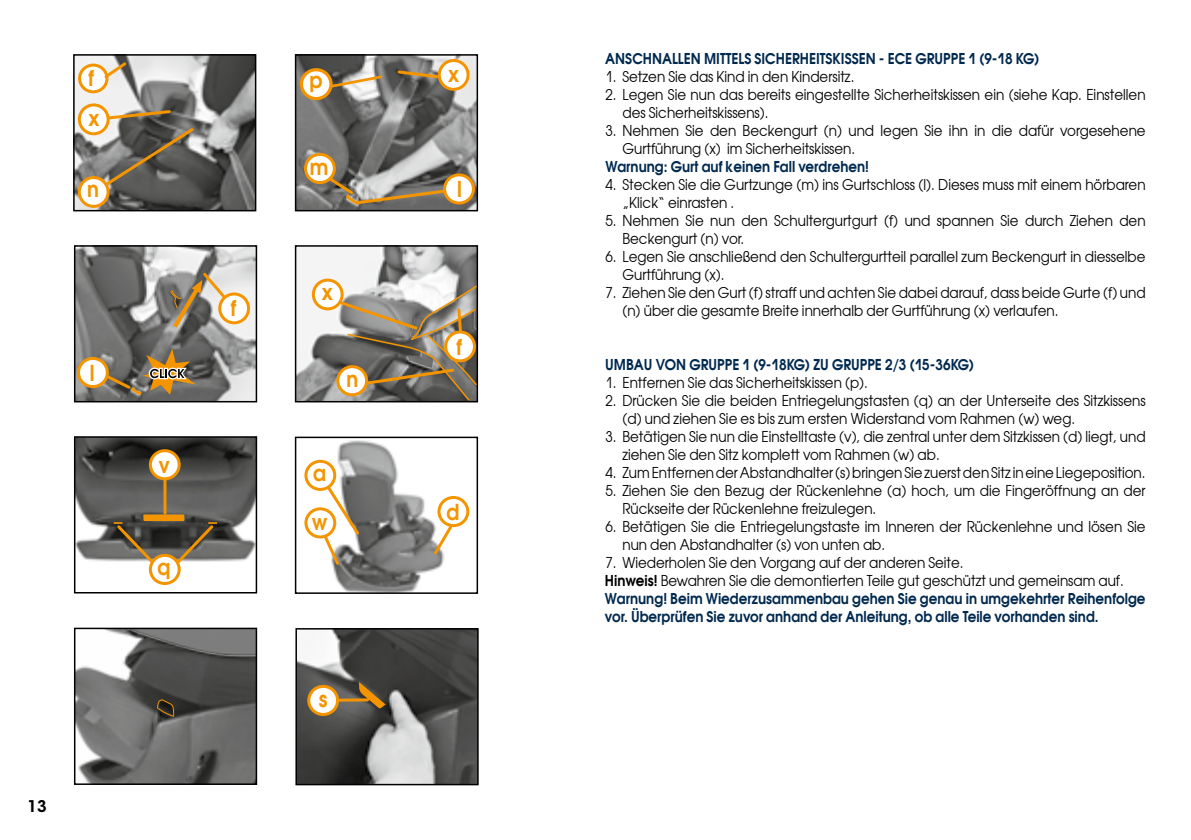
<style>
.page{position:relative;width:1191px;height:840px;background:#fff}
.page>*{position:absolute;margin:0;border:0;box-sizing:border-box;transform-origin:0 0}
.t1{font:700 22px/40.2px "Avant Garde Gothic TT";color:#f49500;scale:.9 1}
.t2{font:600 16px "ITC Avant Garde Std";color:#000}
.t3{font:15px/18px "Avant Garde Gothic TT";color:#000;scale:.9 1}
.t4{font:700 15px/18px "Avant Garde Gothic TT";color:#00294f;scale:.9 1}
.s1{font-weight:400;color:#000}
.s2{color:#000}
</style>
<div class="page">
<img style="left:77px;top:439px;width:177px;height:123px">
<div style="left:143px;top:514px;width:41px;height:6px;background:#f49500"></div>
<div style="left:74px;top:436px;width:183px;height:157px;border:2px solid #000"></div>
<hr style="left:163px;top:476px;width:3px;height:37px;background:#f49500">
<svg style="left:171px;top:522px;width:46px;height:40px;background:#615849"></svg>
<svg style="left:114px;top:522px;width:45px;height:43px;background:#6b6355"></svg>
<div style="left:150px;top:555px;width:29px;height:28px;background:#fff;border-radius:50%"></div>
<div style="left:149px;top:553px;width:32px;height:31px;border:3px solid #f49500;border-radius:50%"></div>
<div style="left:150px;top:450px;width:29px;height:28px;background:#fff;border-radius:50%"></div>
<div style="left:149px;top:449px;width:32px;height:31px;border:3px solid #f49500;border-radius:50%"></div>
<img style="left:76px;top:57px;width:177px;height:151px">
<div style="left:73px;top:54px;width:183px;height:157px;border:2px solid #000"></div>
<div style="left:80px;top:65px;width:27px;height:27px;background:#fff;border-radius:50%"></div>
<div style="left:78px;top:64px;width:30px;height:29px;border:3px solid #f49500;border-radius:50%"></div>
<svg style="left:102px;top:60px;width:27px;height:21px"></svg>
<div style="left:79px;top:105px;width:29px;height:29px;background:#fff;border-radius:50%"></div>
<div style="left:78px;top:103px;width:32px;height:32px;border:3px solid #f49500;border-radius:50%"></div>
<div style="left:79px;top:177px;width:29px;height:29px;background:#fff;border-radius:50%"></div>
<div style="left:78px;top:176px;width:32px;height:32px;border:3px solid #f49500;border-radius:50%"></div>
<svg style="left:103px;top:108px;width:93px;height:80px;background:#756e61"></svg>
<img style="left:298px;top:57px;width:177px;height:151px">
<div style="left:295px;top:54px;width:183px;height:157px;border:2px solid #000"></div>
<div style="left:444px;top:175px;width:29px;height:28px;background:#fff;border-radius:50%"></div>
<div style="left:443px;top:173px;width:32px;height:31px;border:3px solid #f49500;border-radius:50%"></div>
<div style="left:305px;top:154px;width:29px;height:28px;background:#fff;border-radius:50%"></div>
<div style="left:304px;top:153px;width:32px;height:31px;border:3px solid #f49500;border-radius:50%"></div>
<div style="left:439px;top:60px;width:29px;height:29px;background:#fff;border-radius:50%"></div>
<div style="left:438px;top:59px;width:31px;height:32px;border:3px solid #f49500;border-radius:50%"></div>
<svg style="left:396px;top:69px;width:44px;height:11px"></svg>
<div style="left:301px;top:70px;width:30px;height:28px;background:#fff;border-radius:50%"></div>
<div style="left:300px;top:68px;width:32px;height:32px;border:3px solid #f49500;border-radius:50%"></div>
<svg style="left:328px;top:74px;width:56px;height:15px"></svg>
<svg style="left:326px;top:174px;width:121px;height:32px;background:#918674"></svg>
<img style="left:77px;top:248px;width:177px;height:151px">
<div style="left:74px;top:245px;width:183px;height:157px;border:2px solid #000"></div>
<div style="left:220px;top:294px;width:28px;height:28px;background:#fff;border-radius:50%"></div>
<div style="left:218px;top:292px;width:32px;height:32px;border:3px solid #f49500;border-radius:50%"></div>
<div style="left:79px;top:358px;width:28px;height:28px;background:#fff;border-radius:50%"></div>
<div style="left:77px;top:357px;width:32px;height:31px;border:3px solid #f49500;border-radius:50%"></div>
<svg style="left:104px;top:348px;width:92px;height:47px;background:#837359"></svg>
<svg style="left:170px;top:270px;width:59px;height:57px;background:#a89b86"></svg>
<img style="left:298px;top:248px;width:177px;height:151px">
<div style="left:295px;top:245px;width:183px;height:157px;border:2px solid #000"></div>
<div style="left:336px;top:365px;width:32px;height:31px;border:3px solid #f49500;border-radius:50%"></div>
<div style="left:313px;top:280px;width:29px;height:29px;background:#fff;border-radius:50%"></div>
<div style="left:312px;top:278px;width:31px;height:32px;border:3px solid #f49500;border-radius:50%"></div>
<svg style="left:337px;top:284px;width:141px;height:117px;background:#968c7d"></svg>
<img style="left:329px;top:440px;width:132px;height:150px">
<div style="left:295px;top:436px;width:183px;height:157px;border:2px solid #000"></div>
<div style="left:439px;top:497px;width:29px;height:28px;background:#fff;border-radius:50%"></div>
<div style="left:437px;top:495px;width:32px;height:32px;border:3px solid #f49500;border-radius:50%"></div>
<svg style="left:317px;top:483px;width:45px;height:84px"></svg>
<svg style="left:431px;top:522px;width:24px;height:34px"></svg>
<div style="left:306px;top:508px;width:29px;height:28px;background:#fff;border-radius:50%"></div>
<div style="left:304px;top:507px;width:32px;height:31px;border:3px solid #f49500;border-radius:50%"></div>
<div style="left:306px;top:461px;width:29px;height:28px;background:#fff;border-radius:50%"></div>
<div style="left:304px;top:459px;width:32px;height:31px;border:3px solid #f49500;border-radius:50%"></div>
<img style="left:77px;top:630px;width:177px;height:151px">
<img style="left:126px;top:630px;width:128px;height:25px">
<div style="left:74px;top:627px;width:183px;height:157px;border:2px solid #000"></div>
<svg style="left:156px;top:699px;width:18px;height:17px"></svg>
<img style="left:298px;top:630px;width:178px;height:151px">
<div style="left:295px;top:627px;width:184px;height:157px;border:2px solid #000"></div>
<div style="left:309px;top:686px;width:28px;height:28px;background:#fff;border-radius:50%"></div>
<div style="left:307px;top:684px;width:32px;height:31px;border:3px solid #f49500;border-radius:50%"></div>
<hr style="left:337px;top:698px;width:30px;height:3px;background:#f49500">
<svg style="left:359px;top:681px;width:27px;height:27px"></svg>
<h1 class="t1" style="left:89px;top:58px;width:14px">f x</h1>
<h1 class="t1" style="left:310px;top:60px;width:16px">p</h1>
<h1 class="t1" style="left:448px;top:54px;width:14px">x</h1>
<h1 class="t1" style="left:310px;top:147px;width:22px">m</h1>
<h1 class="t1" style="left:87px;top:169px;width:15px">n</h1>
<h1 class="t1" style="left:457px;top:169px;width:7px">l</h1>
<h1 class="t1" style="left:90px;top:352px;width:7px">l</h1>
<h1 class="t1" style="left:159px;top:444px;width:14px">v</h1>
<h1 class="t1" style="left:157px;top:546px;width:16px">q</h1>
<h1 class="t1" style="left:231px;top:287px;width:8px">f</h1>
<h1 class="t1" style="left:322px;top:271px;width:14px">x</h1>
<h1 class="t1" style="left:346px;top:359px;width:15px">n</h1>
<h1 class="t1" style="left:313px;top:452px;width:16px">a</h1>
<h1 class="t1" style="left:312px;top:501px;width:19px">w</h1>
<h1 class="t1" style="left:456px;top:326px;width:8px">f</h1>
<h1 class="t1" style="left:446px;top:491px;width:16px">d</h1>
<p class="t2" style="left:28px;top:795px;width:21px">13</p>
<h1 class="t1" style="left:319px;top:678px;width:11px">s</h1>
<p class="t4" style="left:605px;top:49px;width:484px">Anschnallen mittels Sicherheitskissen - ECE Gruppe 1 (9-18 kg)</p>
<p class="t3" style="left:605px;top:67px;width:278px">1. Setzen Sie das Kind in den Kindersitz.</p>
<p class="t3" style="left:622px;top:85px;width:583px;text-indent:-17px">2. Legen Sie nun das bereits eingestellte Sicherheitskissen ein (siehe Kap. Einstellen des Sicherheitskissens).</p>
<p class="t3" style="left:622px;top:121px;width:583px;text-indent:-17px">3. Nehmen Sie den Beckengurt (n) und legen Sie ihn in die dafür vorgesehene<br>Gurtführung (x) im Sicherheitskissen.</p>
<p class="t3" style="left:622px;top:175px;width:583px;text-indent:-17px">4. Stecken Sie die Gurtzunge (m) ins Gurtschloss (l). Dieses muss mit einem hörbaren „Klick“ einrasten .</p>
<p class="t3" style="left:622px;top:211px;width:583px;text-indent:-17px">5. Nehmen Sie nun den Schultergurtgurt (f) und spannen Sie durch Ziehen den<br>Beckengurt (n) vor.</p>
<p class="t3" style="left:622px;top:247px;width:583px;text-indent:-17px">6. Legen Sie anschließend den Schultergurtteil parallel zum Beckengurt in diesselbe<br>Gurtführung (x).</p>
<p class="t3" style="left:622px;top:283px;width:583px;text-indent:-17px">7. Ziehen Sie den Gurt (f) straff und achten Sie dabei darauf, dass beide Gurte (f) und (n) über die gesamte Breite innerhalb der Gurtführung (x) verlaufen.</p>
<p class="t4" style="left:605px;top:157px;width:294px">Warnung: Gurt auf keinen Fall verdrehen!</p>
<p class="t4" style="left:605px;top:355px;width:411px">Umbau von Gruppe 1 (9-18kg) zu Gruppe 2/3 (15-36kg)</p>
<p class="t3" style="left:605px;top:373px;width:293px">1. Entfernen Sie das Sicherheitskissen (p).</p>
<p class="t3" style="left:622px;top:391px;width:583px;text-indent:-17px">2. Drücken Sie die beiden Entriegelungstasten (q) an der Unterseite des Sitzkissens (d) und ziehen Sie es bis zum ersten Widerstand vom Rahmen (w) weg.</p>
<p class="t3" style="left:622px;top:427px;width:583px;text-indent:-17px">3. Betätigen Sie nun die Einstelltaste (v), die zentral unter dem Sitzkissen (d) liegt, und ziehen Sie den Sitz komplett vom Rahmen (w) ab.</p>
<p class="t3" style="left:605px;top:463px;width:601px">4. Zum Entfernen der Abstandhalter (s) bringen Sie zuerst den Sitz in eine Liegeposition.</p>
<p class="t3" style="left:622px;top:481px;width:583px;text-indent:-17px">5. Ziehen Sie den Bezug der Rückenlehne (a) hoch, um die Fingeröffnung an der<br>Rückseite der Rückenlehne freizulegen.</p>
<p class="t3" style="left:622px;top:517px;width:583px;text-indent:-17px">6. Betätigen Sie die Entriegelungstaste im Inneren der Rückenlehne und lösen Sie nun den Abstandhalter (s) von unten ab.</p>
<p class="t4" style="left:605px;top:553px;width:602px"><span class="s1">7. Wiederholen Sie den Vorgang auf der anderen Seite.<br></span><span class="s2">Hinweis!</span> <span class="s1">Bewahren Sie die demontierten Teile gut geschützt und gemeinsam auf.<br></span>Warnung! Beim Wiederzusammenbau gehen Sie genau in umgekehrter Reihenfolge vor. Überprüfen Sie zuvor anhand der Anleitung, ob alle Teile vorhanden sind.</p>
</div>
